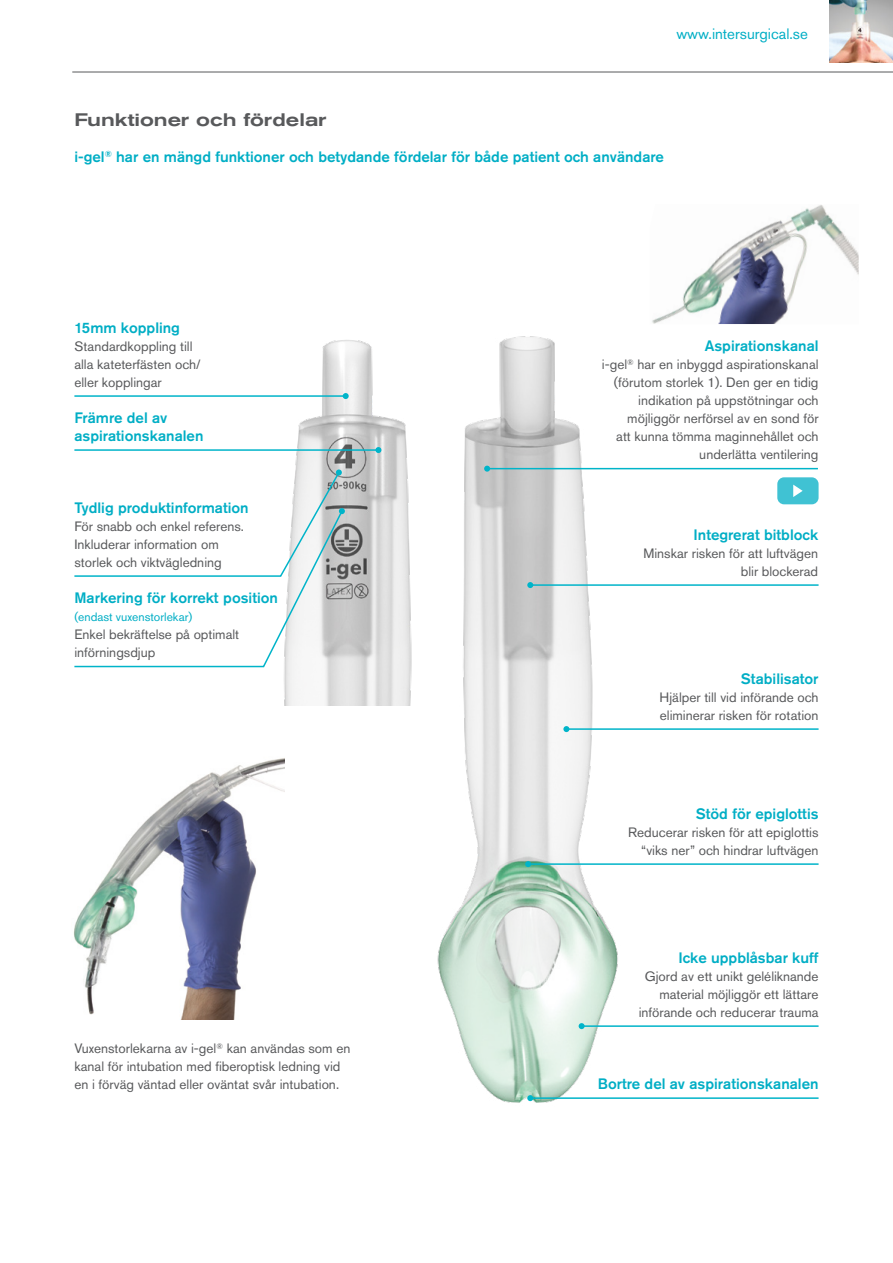
<style>
.page{position:relative;width:893px;height:1263px;background:#fff}
.page>*{position:absolute;margin:0;border:0;box-sizing:border-box;transform-origin:0 0}
.t1{font:500 expanded 18px "Akzidenz Grotesk Pro";color:#58595b}
.t2{font:500 15px/18px "Akzidenz Grotesk Pro";color:#00aec5}
.t3{font:15px "Akzidenz Grotesk Pro";color:#00aec5}
.t4{font:13.5px/18px "Akzidenz Grotesk Pro";color:#58595b}
.t5{font:12px "Akzidenz Grotesk Pro";color:#00aec5}
</style>
<div class="page">
<hr style="left:72px;top:72px;width:821px;height:1px;background:#58595b">
<img style="left:829px;top:0;width:64px;height:63px">
<img style="left:437px;top:336px;width:189px;height:767px">
<img style="left:284px;top:340px;width:128px;height:365px">
<hr style="left:74px;top:395px;width:272px;height:2px;background:#00b4c9">
<svg style="left:343px;top:393px;width:6px;height:6px"></svg>
<svg style="left:74px;top:469px;width:271px;height:199px"></svg>
<hr style="left:74px;top:449px;width:304px;height:2px;background:#00b4c9">
<svg style="left:375px;top:447px;width:6px;height:6px"></svg>
<hr style="left:487px;top:468px;width:331px;height:1px;background:#00b4c9">
<svg style="left:484px;top:466px;width:6px;height:6px"></svg>
<hr style="left:530px;top:584px;width:289px;height:2px;background:#00b4c9">
<svg style="left:527px;top:582px;width:6px;height:6px"></svg>
<hr style="left:566px;top:728px;width:253px;height:2px;background:#00b4c9">
<svg style="left:563px;top:726px;width:6px;height:6px"></svg>
<hr style="left:528px;top:863px;width:291px;height:2px;background:#00b4c9">
<svg style="left:525px;top:861px;width:6px;height:6px"></svg>
<hr style="left:582px;top:1025px;width:237px;height:2px;background:#00b4c9">
<svg style="left:579px;top:1023px;width:6px;height:6px"></svg>
<hr style="left:530px;top:1097px;width:289px;height:2px;background:#00b4c9">
<svg style="left:527px;top:1095px;width:6px;height:6px"></svg>
<img style="left:652px;top:205px;width:207px;height:119px">
<img style="left:74px;top:758px;width:210px;height:262px">
<div style="left:777px;top:477px;width:42px;height:27px;background:#40c2d3;border-radius:7px"></div>
<svg style="left:793px;top:485px;width:10px;height:12px"></svg>
<p class="t3" style="left:676px;top:24px;width:133px">www.intersurgical.se</p>
<h1 class="t1" style="left:74px;top:108px;width:254px">Funktioner och fördelar</h1>
<p class="t2" style="left:74px;top:148px;width:591px">i-gel<sup>®</sup> har en mängd funktioner och betydande fördelar för både patient och användare</p>
<p class="t2" style="left:74px;top:319px;width:107px">15mm koppling</p>
<p class="t4" style="left:74px;top:337px;width:128px">Standardkoppling till alla kateterfästen och/ eller kopplingar</p>
<p class="t2" style="left:74px;top:409px;width:131px">Främre del av aspirationskanalen</p>
<p class="t2" style="left:74px;top:499px;width:176px">Tydlig produktinformation</p>
<p class="t4" style="left:74px;top:517px;width:171px">För snabb och enkel referens.<br>Inkluderar information om storlek och viktvägledning</p>
<p class="t2" style="left:74px;top:589px;width:205px">Markering för korrekt position</p>
<p class="t5" style="left:74px;top:609px;width:119px">(endast vuxenstorlekar)</p>
<p class="t4" style="left:74px;top:625px;width:166px">Enkel bekräftelse på optimalt införningsdjup</p>
<p class="t4" style="left:74px;top:1039px;width:278px">Vuxenstorlekarna av i-gel<sup>®</sup> kan användas som en kanal för intubation med fiberoptisk ledning vid en i förväg väntad eller oväntat svår intubation.</p>
<p class="t2" style="left:705px;top:337px;width:115px">Aspirationskanal</p>
<p class="t4" style="left:602px;top:355px;width:218px;text-align:right">i-gel<sup>®</sup> har en inbyggd aspirationskanal (förutom storlek 1). Den ger en tidig indikation på uppstötningar och möjliggör nerförsel av en sond för<br>att kunna tömma maginnehållet och underlätta ventilering</p>
<p class="t2" style="left:693px;top:526px;width:126px">Integrerat bitblock</p>
<p class="t4" style="left:643px;top:544px;width:176px;text-align:right">Minskar risken för att luftvägen blir blockerad</p>
<p class="t2" style="left:741px;top:670px;width:79px">Stabilisator</p>
<p class="t4" style="left:660px;top:688px;width:160px">Hjälper till vid införande och eliminerar risken för rotation</p>
<p class="t2" style="left:696px;top:805px;width:124px">Stöd för epiglottis</p>
<p class="t4" style="left:628px;top:823px;width:192px;text-align:right">Reducerar risken för att epiglottis “viks ner” och hindrar luftvägen</p>
<p class="t2" style="left:678px;top:949px;width:142px">Icke uppblåsbar kuff</p>
<p class="t4" style="left:639px;top:967px;width:181px;text-align:right">Gjord av ett unikt geléliknande material möjliggör ett lättare införande och reducerar trauma</p>
<p class="t2" style="left:598px;top:1075px;width:222px">Bortre del av aspirationskanalen</p>
</div>
